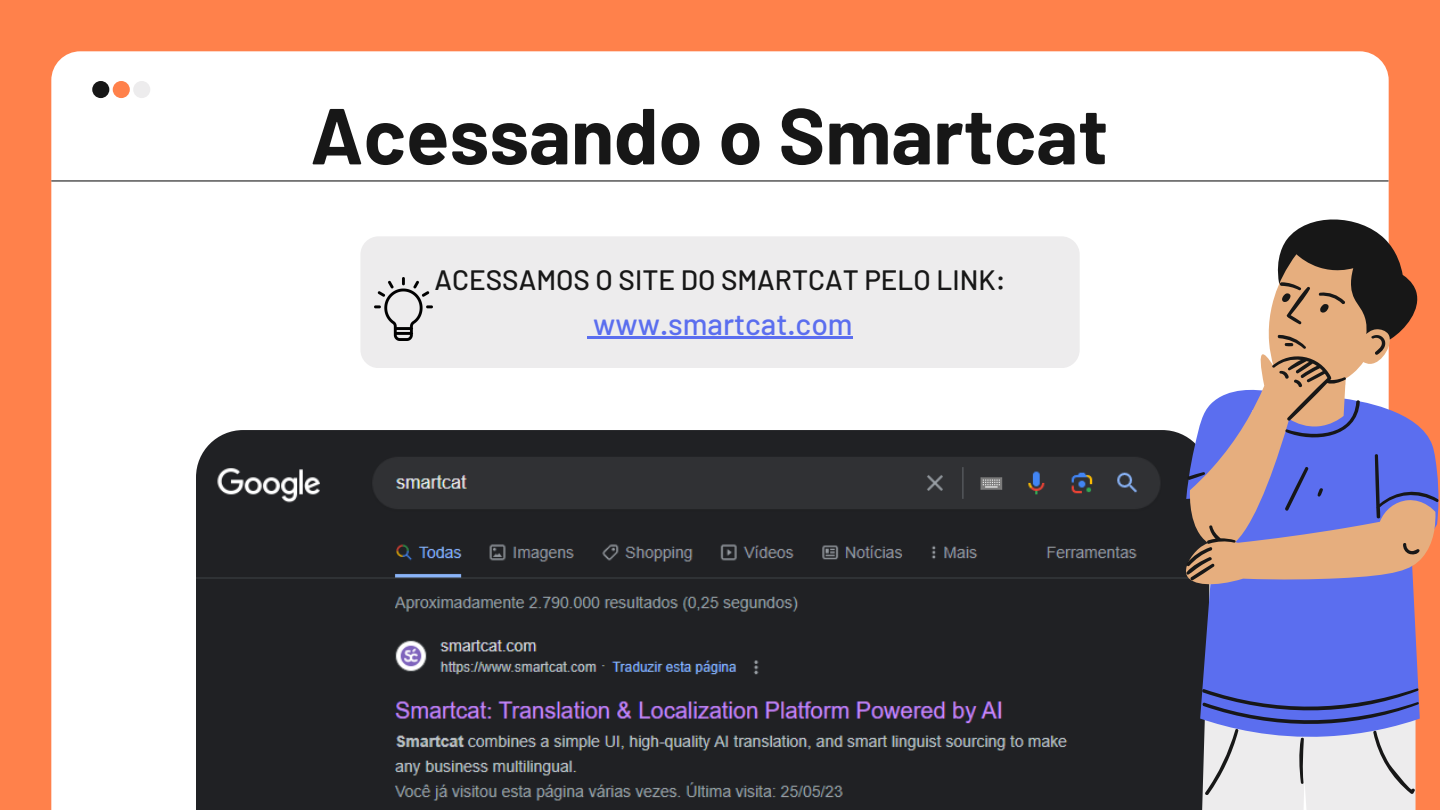
<style>
.page{position:relative;width:1440px;height:810px;background:#ff814b}
.page>*{position:absolute;margin:0;border:0;box-sizing:border-box;transform-origin:0 0}
.t1{font:700 79.2px "Barlow";color:#171717}
.t2{font:500 30px "Barlow";color:#5b6eef}
.t3{font:500 28px "Barlow";color:#171717}
</style>
<div class="page">
<div style="left:51px;top:51px;width:1338px;height:759px;background:#fff"></div>
<div style="left:133px;top:81px;width:17px;height:17px;background:#edeced;border-radius:50%"></div>
<div style="left:113px;top:81px;width:17px;height:17px;background:#ff814b;border-radius:50%"></div>
<div style="left:92px;top:81px;width:17px;height:17px;background:#171717;border-radius:50%"></div>
<hr style="left:52px;top:181px;width:1336px;height:1px;background:#000">
<div style="left:360px;top:236px;width:720px;height:132px;background:#edeced;border-radius:18px"></div>
<img style="left:374px;top:278px;width:59px;height:63px">
<img style="left:196px;top:430px;width:962px;height:380px">
<svg style="left:1158px;top:212px;width:238px;height:598px;background:#bfbdbc"></svg>
<svg style="left:1183px;top:254px;width:228px;height:146px;background:#aa9c92"></svg>
<svg style="left:1186px;top:282px;width:232px;height:118px;background:#d2b5a1"></svg>
<svg style="left:1282px;top:293px;width:47px;height:20px"></svg>
<svg style="left:1161px;top:400px;width:278px;height:410px;background:#8a80af"></svg>
<svg style="left:587px;top:336px;width:6px;height:2px"></svg>
<hr style="left:593px;top:336px;width:260px;height:2px;background:#5b6eef">
<p class="t1" style="left:310px;top:85px;width:799px">Acessando o Smartcat</p>
<p class="t3" style="left:435px;top:262px;width:572px">ACESSAMOS O SITE DO SMARTCAT PELO LINK:</p>
<p class="t2" style="left:593px;top:305px;width:261px">www.smartcat.com</p>
</div>
